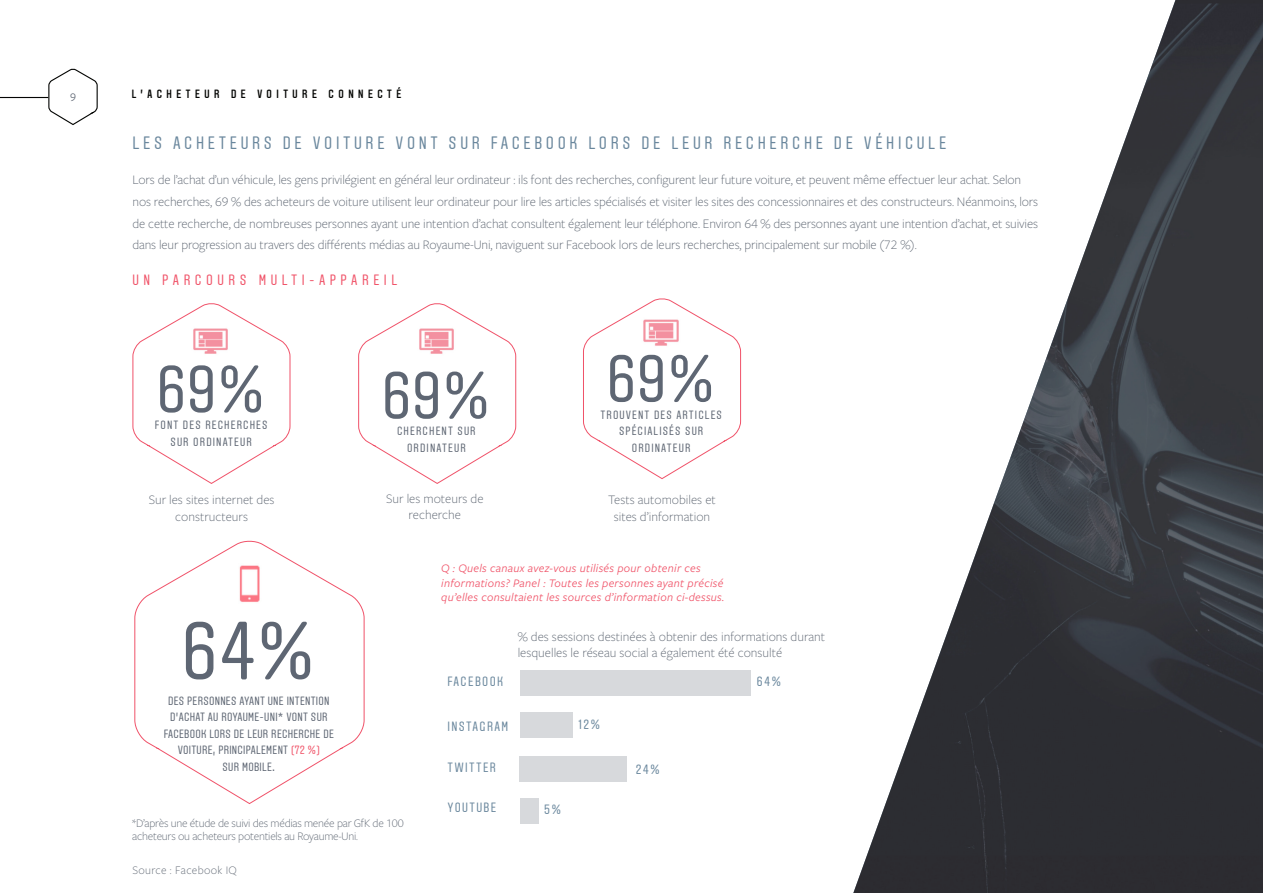
<style>
.page{position:relative;width:1263px;height:893px;background:#fff}
.page>*{position:absolute;margin:0;border:0;box-sizing:border-box;transform-origin:0 0}
.span-title{font:82.5px "Aveny T";color:#5e6673}
.span-title-2{font:67.5px "Aveny T";color:#5e6673}
.h2-light{font:18px "Aveny T";letter-spacing:.2em;color:#6a879d}
.h2-light-2{font:15px "Aveny T";letter-spacing:.3em;color:#f05469}
.p-dark{font:300 13.5px/16.5px "Freight Sans LF Pro";letter-spacing:-.01em;color:#5e6672;text-align:center}
.h2-light-3{font:13.5px "Aveny T";letter-spacing:.1em;color:#6a879d}
.p-dark-2{font:italic 12px/14.4px "Freight Sans LF Pro";letter-spacing:.025em;color:#f05469}
.span-title-3{font:12px/16.5px "Aveny T";letter-spacing:.02em;color:#5e6673;text-align:center}
.span-title-4{font:12px/16.5px "Aveny T";letter-spacing:.09em;color:#5e6673;text-align:center}
.p-dark-3{font:300 12px/13.5px "Freight Sans LF Pro";letter-spacing:-.02em;color:#5e6672}
.t1{font:500 12px "Aveny T";letter-spacing:.375em;color:#040503}
.p-dark-4{font:300 12px "Freight Sans LF Pro";letter-spacing:.025em;color:#5e6672}
.t2{font:12px "Freight Sans LF Pro";color:#5e6673}
.s1{color:#f05469}
</style>
<div class="page">
<img style="left:853px;top:0;width:410px;height:893px">
<svg style="left:48px;top:68px;width:50px;height:57px"></svg>
<hr style="left:0;top:97px;width:48px;height:1px;background:#040503">
<svg style="left:134px;top:540px;width:231px;height:264px"></svg>
<div style="left:520px;top:670px;width:230px;height:25px;background:#d7d9dc"></div>
<div style="left:520px;top:712px;width:53px;height:25px;background:#d7d9dc"></div>
<div style="left:520px;top:798px;width:19px;height:25px;background:#d7d9dc"></div>
<div style="left:520px;top:756px;width:107px;height:26px;background:#d7d9dc"></div>
<svg style="left:132px;top:303px;width:159px;height:181px"></svg>
<svg style="left:358px;top:303px;width:158px;height:181px"></svg>
<svg style="left:583px;top:298px;width:158px;height:181px"></svg>
<img style="left:191px;top:326px;width:38px;height:30px">
<img style="left:417px;top:326px;width:38px;height:30px">
<img style="left:642px;top:318px;width:38px;height:29px">
<img style="left:239px;top:564px;width:25px;height:40px">
<p class="t2" style="left:70px;top:89px;width:7px">9</p>
<p class="t1" style="left:132px;top:87px;width:271px">L’ACHETEUR DE VOITURE CONNECTÉ</p>
<p class="h2-light" style="left:133px;top:132px;width:815px">LES ACHETEURS DE VOITURE VONT SUR FACEBOOK LORS DE LEUR RECHERCHE DE VÉHICULE</p>
<p class="p-dark" style="left:133px;top:168px;width:907px;line-height:21.8px;text-align:left">Lors de l’achat d’un véhicule, les gens privilégient en général leur ordinateur : ils font des recherches, configurent leur future voiture, et peuvent même effectuer leur achat. Selon nos recherches, 69 % des acheteurs de voiture utilisent leur ordinateur pour lire les articles spécialisés et visiter les sites des concessionnaires et des constructeurs. Néanmoins, lors de cette recherche, de nombreuses personnes ayant une intention d’achat consultent également leur téléphone. Environ 64 % des personnes ayant une intention d’achat, et suivies dans leur progression au travers des différents médias au Royaume-Uni, naviguent sur Facebook lors de leurs recherches, principalement sur mobile (72 %).</p>
<p class="h2-light-2" style="left:133px;top:272px;width:266px">UN PARCOURS MULTI-APPAREIL</p>
<p class="span-title-2" style="left:157px;top:352px;width:110px">69%</p>
<p class="span-title-4" style="left:171px;top:433px;width:83px">SUR ORDINATEUR</p>
<p class="span-title-4" style="left:155px;top:417px;width:114px">FONT DES RECHERCHES</p>
<p class="span-title-2" style="left:382px;top:358px;width:110px">69%</p>
<p class="span-title-4" style="left:397px;top:423px;width:80px">CHERCHENT SUR<br>ORDINATEUR</p>
<p class="span-title-2" style="left:607px;top:341px;width:110px">69%</p>
<p class="span-title-4" style="left:619px;top:423px;width:86px">SPÉCIALISÉS SUR<br>ORDINATEUR</p>
<p class="span-title-4" style="left:600px;top:406px;width:123px">TROUVENT DES ARTICLES</p>
<p class="p-dark" style="left:149px;top:491px;width:127px">Sur les sites internet des constructeurs</p>
<p class="p-dark" style="left:386px;top:489px;width:99px">Sur les moteurs de recherche</p>
<p class="p-dark" style="left:608px;top:491px;width:109px">Tests automobiles et sites d’information</p>
<p class="span-title" style="left:182px;top:605px;width:136px">64%</p>
<p class="span-title-3" style="left:164px;top:709px;width:172px">D'ACHAT AU ROYAUME-UNI* VONT SUR<br>FACEBOOK LORS DE LEUR RECHERCHE DE<br>VOITURE, PRINCIPALEMENT <span class="s1">(72 %)<br></span>SUR MOBILE.</p>
<p class="span-title-3" style="left:168px;top:693px;width:163px">DES PERSONNES AYANT UNE INTENTION</p>
<p class="p-dark-3" style="left:132px;top:816px;width:273px">*D’après une étude de suivi des médias menée par GfK de 100 acheteurs ou acheteurs potentiels au Royaume-Uni.</p>
<p class="p-dark-4" style="left:133px;top:862px;width:106px">Source : Facebook IQ</p>
<p class="p-dark-2" style="left:441px;top:561px;width:285px">Q : Quels canaux avez-vous utilisés pour obtenir ces informations? Panel : Toutes les personnes ayant précisé qu’elles consultaient les sources d’information ci-dessus.</p>
<p class="p-dark" style="left:518px;top:627px;width:309px;text-align:left">% des sessions destinées à obtenir des informations durant lesquelles le réseau social a également été consulté</p>
<p class="h2-light-3" style="left:448px;top:674px;width:57px">FACEBOOK</p>
<p class="h2-light-3" style="left:757px;top:674px;width:26px">64%</p>
<p class="h2-light-3" style="left:448px;top:719px;width:62px">INSTAGRAM</p>
<p class="h2-light-3" style="left:448px;top:759px;width:50px">TWITTER</p>
<p class="h2-light-3" style="left:448px;top:800px;width:50px">YOUTUBE</p>
<p class="h2-light-3" style="left:578px;top:717px;width:24px">12%</p>
<p class="h2-light-3" style="left:636px;top:762px;width:25px">24%</p>
<p class="h2-light-3" style="left:544px;top:802px;width:19px">5%</p>
</div>
